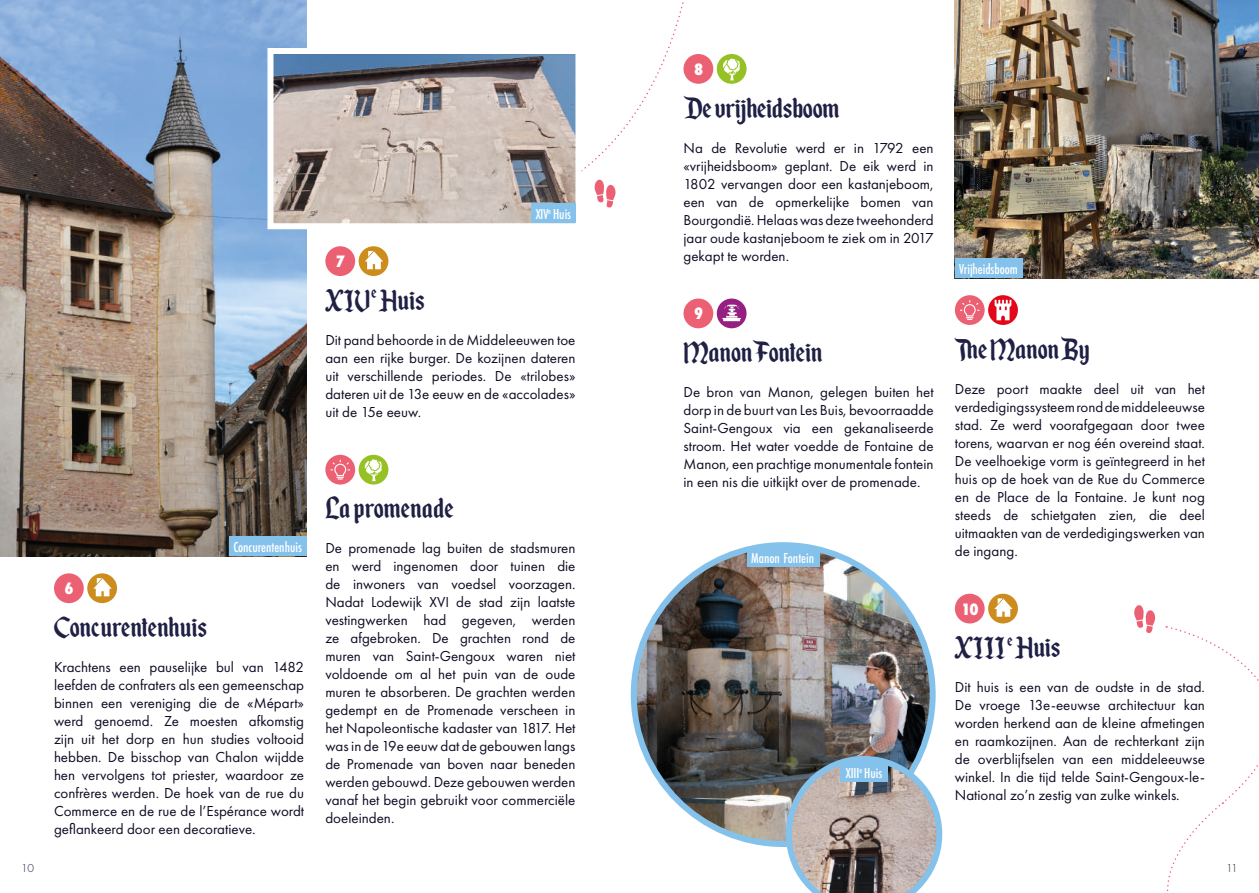
<style>
.page{position:relative;width:1259px;height:893px;background:#fff}
.page>*{position:absolute;margin:0;border:0;box-sizing:border-box;transform-origin:0 0}
.t1{font:34.5px "Enchanted Land";color:#1f2044}
.t2{font:800 condensed 15.15px "Futura";color:#fff}
.t3{font:15px/18px "Futura PT";color:#0f0b22;text-align:justify}
.t4{font:500 15px "Futura PT Cond";color:#fff}
.t5{font:300 12px "Futura PT";color:#1f2044}
</style>
<div class="page">
<div style="left:54px;top:573px;width:30px;height:30px;background:#ec6074;border-radius:50%"></div>
<svg style="left:87px;top:573px;width:30px;height:30px"></svg>
<svg style="left:93px;top:578px;width:19px;height:18px"></svg>
<div style="left:325px;top:246px;width:30px;height:30px;background:#ec6074;border-radius:50%"></div>
<div style="left:359px;top:246px;width:29px;height:30px;background:#cc8d1d;border-radius:50%"></div>
<svg style="left:365px;top:251px;width:18px;height:18px"></svg>
<div style="left:325px;top:455px;width:30px;height:30px;background:#ec6074;border-radius:50%"></div>
<svg style="left:330px;top:460px;width:20px;height:20px"></svg>
<div style="left:359px;top:455px;width:29px;height:30px;background:#96c124;border-radius:50%"></div>
<svg style="left:364px;top:459px;width:18px;height:22px"></svg>
<div style="left:683px;top:54px;width:30px;height:30px;background:#ec6074;border-radius:50%"></div>
<div style="left:717px;top:54px;width:29px;height:30px;background:#96c124;border-radius:50%"></div>
<svg style="left:722px;top:58px;width:18px;height:22px"></svg>
<div style="left:683px;top:299px;width:30px;height:29px;background:#ec6074;border-radius:50%"></div>
<div style="left:717px;top:299px;width:29px;height:29px;background:#962082;border-radius:50%"></div>
<svg style="left:722px;top:305px;width:19px;height:16px"></svg>
<div style="left:955px;top:295px;width:29px;height:30px;background:#ec6074;border-radius:50%"></div>
<svg style="left:960px;top:300px;width:19px;height:20px"></svg>
<svg style="left:988px;top:295px;width:30px;height:30px"></svg>
<svg style="left:994px;top:300px;width:17px;height:20px"></svg>
<div style="left:955px;top:594px;width:29px;height:29px;background:#ec6074;border-radius:50%"></div>
<div style="left:988px;top:594px;width:30px;height:29px;background:#cc8d1d;border-radius:50%"></div>
<svg style="left:994px;top:598px;width:18px;height:19px"></svg>
<img style="left:0;top:0;width:306px;height:556px">
<div style="left:229px;top:536px;width:77px;height:20px;background:#84c2ec"></div>
<svg style="left:264px;top:45px;width:319px;height:187px;background:#b5b0b0"></svg>
<img style="left:955px;top:0;width:304px;height:278px">
<div style="left:531px;top:203px;width:44px;height:20px;background:#84c2ec"></div>
<div style="left:955px;top:258px;width:67px;height:20px;background:#84c2ec"></div>
<img style="left:634px;top:545px;width:298px;height:299px;border-radius:149px">
<svg style="left:786px;top:756px;width:156px;height:137px;background:#a19e9f"></svg>
<div style="left:747px;top:547px;width:72px;height:20px;background:#84c2ec"></div>
<div style="left:840px;top:762px;width:48px;height:20px;background:#84c2ec"></div>
<svg style="left:594px;top:179px;width:22px;height:29px"></svg>
<svg style="left:1134px;top:605px;width:125px;height:286px"></svg>
<div style="left:850px;top:759px;width:32px;height:5px;background:#84c2ec"></div>
<p class="t4" style="left:535px;top:205px;width:37px">XIV<sup>e</sup> Huis</p>
<p class="t2" style="left:336px;top:251px;width:11px">7</p>
<h1 class="t1" style="left:325px;top:280px;width:101px">XIV<sup>e</sup> Huis</h1>
<p class="t3" style="left:325px;top:331px;width:252px">Dit pand behoorde in de Middeleeuwen toe aan een rijke burger. De kozijnen dateren uit verschillende periodes. De «trilobes» dateren uit de 13e eeuw en de «accolades» uit de 15e eeuw.</p>
<p class="t4" style="left:233px;top:538px;width:70px">Concurentenhuis</p>
<p class="t2" style="left:65px;top:578px;width:11px">6</p>
<h1 class="t1" style="left:54px;top:607px;width:154px">Concurentenhuis</h1>
<p class="t3" style="left:54px;top:658px;width:252px">Krachtens een pauselijke bul van 1482 leefden de confraters als een gemeenschap binnen een vereniging die de «Mépart» werd genoemd. Ze moesten afkomstig zijn uit het dorp en hun studies voltooid hebben. De bisschop van Chalon wijdde hen vervolgens tot priester, waardoor ze confrères werden. De hoek van de rue du Commerce en de rue de l’Espérance wordt geflankeerd door een decoratieve.</p>
<h1 class="t1" style="left:325px;top:489px;width:130px">La promenade</h1>
<p class="t3" style="left:325px;top:539px;width:252px">De promenade lag buiten de stadsmuren en werd ingenomen door tuinen die de inwoners van voedsel voorzagen.<br>Nadat Lodewijk XVI de stad zijn laatste vestingwerken had gegeven, werden ze afgebroken. De grachten rond de muren van Saint-Gengoux waren niet voldoende om al het puin van de oude muren te absorberen. De grachten werden gedempt en de Promenade verscheen in het Napoleontische kadaster van 1817. Het was in de 19e eeuw dat de gebouwen langs de Promenade van boven naar beneden werden gebouwd. Deze gebouwen werden vanaf het begin gebruikt voor commerciële doeleinden.</p>
<p class="t2" style="left:694px;top:59px;width:11px">8</p>
<h1 class="t1" style="left:683px;top:88px;width:158px">De vrijheidsboom</h1>
<p class="t3" style="left:683px;top:138px;width:252px">Na de Revolutie werd er in 1792 een «vrijheidsboom» geplant. De eik werd in 1802 vervangen door een kastanjeboom, een van de opmerkelijke bomen van Bourgondië. Helaas was deze tweehonderd jaar oude kastanjeboom te ziek om in 2017 gekapt te worden.</p>
<p class="t2" style="left:694px;top:303px;width:11px">9</p>
<h1 class="t1" style="left:683px;top:332px;width:141px">Manon Fontein</h1>
<p class="t3" style="left:683px;top:383px;width:252px">De bron van Manon, gelegen buiten het dorp in de buurt van Les Buis, bevoorraadde Saint-Gengoux via een gekanaliseerde stroom. Het water voedde de Fontaine de Manon, een prachtige monumentale fontein in een nis die uitkijkt over de promenade.</p>
<p class="t4" style="left:751px;top:549px;width:64px">Manon Fontein</p>
<p class="t4" style="left:845px;top:764px;width:38px">XIII<sup>e</sup> Huis</p>
<p class="t4" style="left:959px;top:260px;width:60px">Vrijheidsboom</p>
<h1 class="t1" style="left:955px;top:329px;width:136px">The Manon By</h1>
<p class="t3" style="left:955px;top:380px;width:252px">Deze poort maakte deel uit van het verdedigingssysteem rond de middeleeuwse stad. Ze werd voorafgegaan door twee torens, waarvan er nog één overeind staat.<br>De veelhoekige vorm is geïntegreerd in het huis op de hoek van de Rue du Commerce en de Place de la Fontaine. Je kunt nog steeds de schietgaten zien, die deel uitmaakten van de verdedigingswerken van de ingang.</p>
<p class="t2" style="left:961px;top:599px;width:19px">10</p>
<h1 class="t1" style="left:955px;top:628px;width:107px">XIII<sup>e</sup>Huis</h1>
<p class="t3" style="left:955px;top:678px;width:252px">Dit huis is een van de oudste in de stad.<br>De vroege 13e-eeuwse architectuur kan worden herkend aan de kleine afmetingen en raamkozijnen. Aan de rechterkant zijn de overblijfselen van een middeleeuwse winkel. In die tijd telde Saint-Gengoux-le-National zo’n zestig van zulke winkels.</p>
<p class="t5" style="left:21px;top:861px;width:14px">10</p>
<p class="t5" style="left:1226px;top:861px;width:13px">11</p>
</div>
